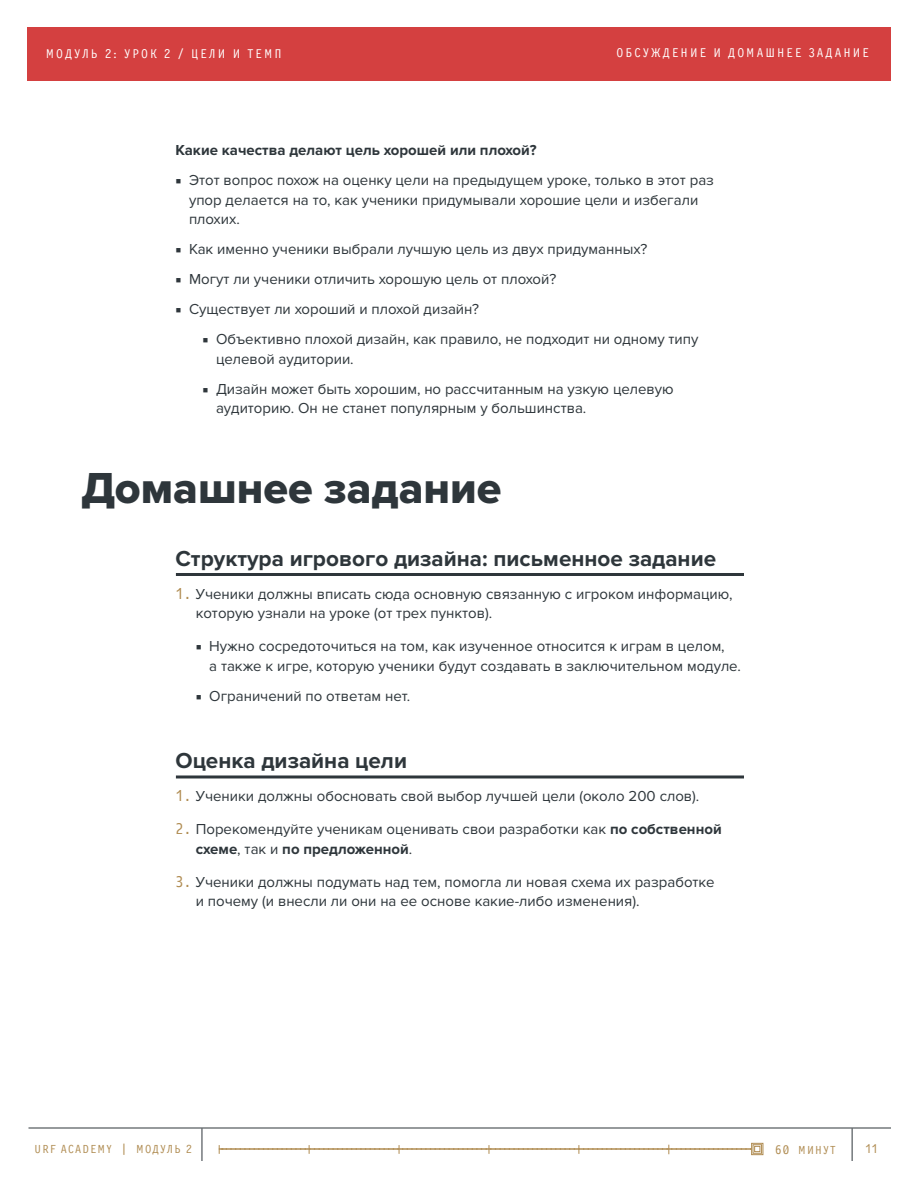
<style>
.page{position:relative;width:918px;height:1188px;background:#fff}
.page>*{position:absolute;margin:0;border:0;box-sizing:border-box;transform-origin:0 0}
.t1{font:45px "Proxima Nova Extrabld";color:#2e363b}
.bullets{font:700 22.5px "Proxima Nova";color:#2e363b}
.t2{font:15px/19.5px "Proxima Nova";color:#2e363b}
.bullets-2{font:700 15px "Proxima Nova";color:#2e363b}
.t3{font:13.05px "New Letter Gothic C";letter-spacing:.16em;color:#fff}
.t4{font:12px "New Letter Gothic C";letter-spacing:.105em;color:#b08c52}
.t5{font:12px "Eco Coding WGL4 W01";color:#b08c52}
.s1{font-family:"Minion Pro"}
.s2{font-family:"Eco Coding WGL4 W01";color:#b08c52}
.s3{font-weight:700}
.s4{font-family:"Eco Coding WGL4 W01"}
</style>
<div class="page">
<hr style="left:28px;top:1128px;width:863px;height:1px;background:#2e363b">
<hr style="left:202px;top:1128px;width:1px;height:33px;background:#2e363b">
<hr style="left:852px;top:1128px;width:1px;height:33px;background:#2e363b">
<div style="left:27px;top:27px;width:864px;height:54px;background:#d44040"></div>
<hr style="left:176px;top:573px;width:568px;height:3px;background:#2e363b">
<hr style="left:176px;top:775px;width:568px;height:3px;background:#2e363b">
<svg style="left:751px;top:1143px;width:12px;height:12px"></svg>
<svg style="left:753px;top:1144px;width:9px;height:10px"></svg>
<svg style="left:219px;top:1145px;width:541px;height:9px"></svg>
<p class="t3" style="left:46px;top:46px;width:237px">МОДУЛЬ 2: УРОК 2 / ЦЕЛИ И ТЕМП</p>
<p class="t3" style="left:617px;top:46px;width:254px">ОБСУЖДЕНИЕ И ДОМАШНЕЕ ЗАДАНИЕ</p>
<p class="bullets-2" style="left:176px;top:142px;width:363px">Какие качества делают цель хорошей или плохой?</p>
<p class="t2" style="left:189px;top:171px;width:526px;text-indent:-14px"><span class="s1">■</span> Этот вопрос похож на оценку цели на предыдущем уроке, только в этот раз упор делается на то, как ученики придумывали хорошие цели и избегали плохих.</p>
<p class="t2" style="left:176px;top:240px;width:474px"><span class="s1">■</span> Как именно ученики выбрали лучшую цель из двух придуманных?</p>
<p class="t2" style="left:176px;top:270px;width:382px"><span class="s1">■</span> Могут ли ученики отличить хорошую цель от плохой?</p>
<p class="t2" style="left:176px;top:300px;width:305px"><span class="s1">■</span> Существует ли хороший и плохой дизайн?</p>
<p class="t2" style="left:216px;top:330px;width:484px;text-indent:-14px"><span class="s1">■</span> Объективно плохой дизайн, как правило, не подходит ни одному типу целевой аудитории.</p>
<p class="t2" style="left:216px;top:379px;width:459px;text-indent:-14px"><span class="s1">■</span> Дизайн может быть хорошим, но рассчитанным на узкую целевую аудиторию. Он не станет популярным у большинства.</p>
<p class="t1" style="left:81px;top:463px;width:422px">Домашнее задание</p>
<p class="bullets" style="left:176px;top:545px;width:542px">Структура игрового дизайна: письменное задание</p>
<p class="t2" style="left:196px;top:584px;width:538px;text-indent:-20px"><span class="s2">1.</span> Ученики должны вписать сюда основную связанную с игроком информацию, которую узнали на уроке (от трех пунктов).</p>
<p class="t2" style="left:209px;top:637px;width:533px;text-indent:-14px"><span class="s1">■</span> Нужно сосредоточиться на том, как изученное относится к играм в целом,<br>а также к игре, которую ученики будут создавать в заключительном модуле.</p>
<p class="t2" style="left:196px;top:686px;width:216px"><span class="s1">■</span> Ограничений по ответам нет.</p>
<p class="bullets" style="left:176px;top:748px;width:233px">Оценка дизайна цели</p>
<p class="t2" style="left:176px;top:787px;width:525px"><span class="s2">1.</span> Ученики должны обосновать свой выбор лучшей цели (около 200 слов).</p>
<p class="t2" style="left:196px;top:820px;width:527px;text-indent:-20px"><span class="s2">2.</span> Порекомендуйте ученикам оценивать свои разработки как <span class="s3">по собственной схеме</span>, так и <span class="s3">по предложенной</span>.</p>
<p class="t2" style="left:196px;top:872px;width:520px;text-indent:-20px"><span class="s2">3.</span> Ученики должны подумать над тем, помогла ли новая схема их разработке и почему (и внесли ли они на ее основе какие-либо изменения).</p>
<p class="t4" style="left:34px;top:1143px;width:159px">URF ACADEMY <span class="s4">|</span> МОДУЛЬ 2</p>
<p class="t4" style="left:775px;top:1144px;width:62px"><span class="s4">60</span> МИНУТ</p>
<p class="t5" style="left:865px;top:1142px;width:14px">11</p>
</div>
